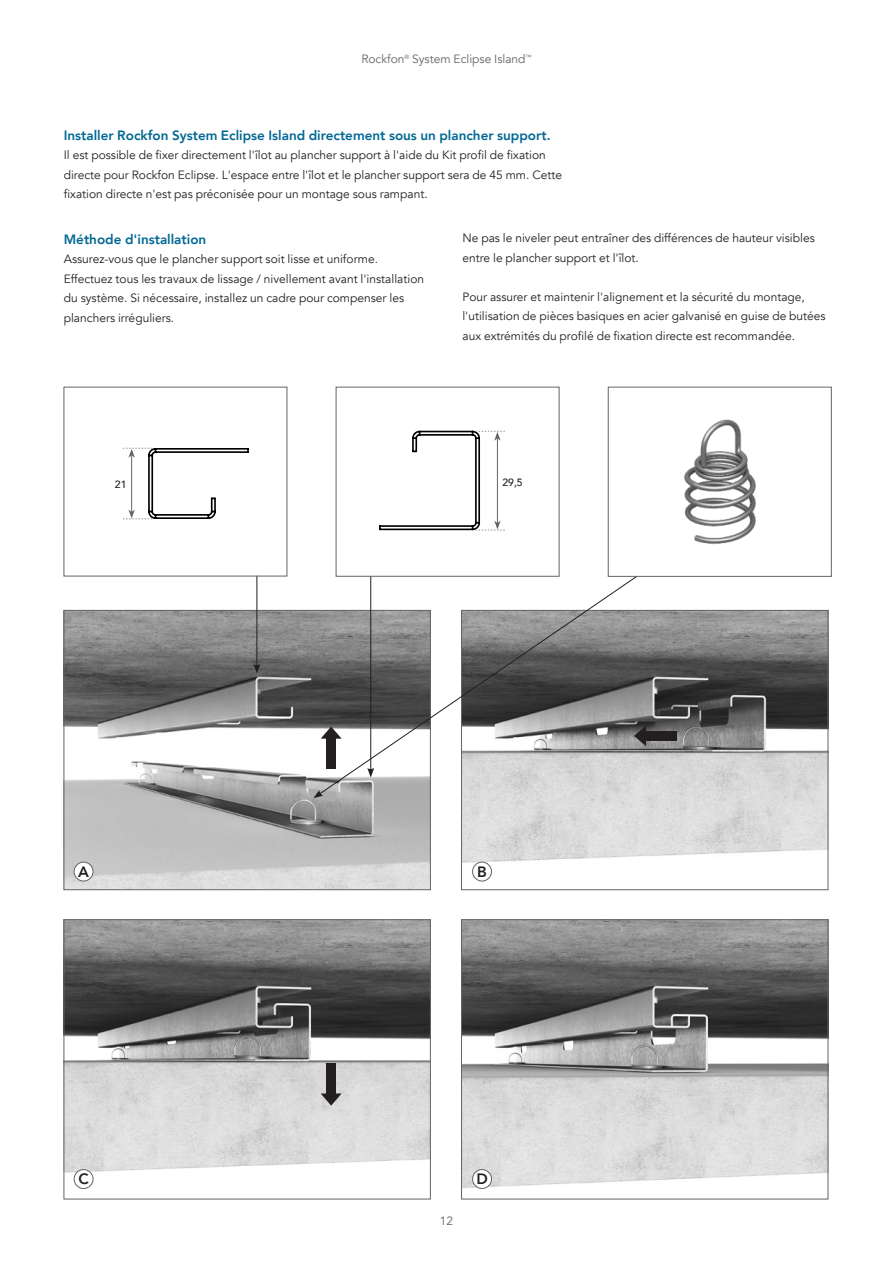
<style>
.page{position:relative;width:893px;height:1263px;background:#fff}
.page>*{position:absolute;margin:0;border:0;box-sizing:border-box;transform-origin:0 0}
.t1{font:800 15px "Avenir";color:#231f20}
.t2{font:800 13.5px "Avenir";color:#006893}
.t3{font:12px/19.5px "Avenir";color:#231f20}
.t4{font:12px "Avenir";color:#636466}
.t5{font:500 10.5px "Avenir";color:#231f20}
</style>
<div class="page">
<img style="left:66px;top:612px;width:363px;height:276px">
<img style="left:66px;top:921px;width:363px;height:268px">
<div style="left:64px;top:919px;width:367px;height:280px;border:1px solid #636466"></div>
<img style="left:463px;top:612px;width:363px;height:270px">
<img style="left:463px;top:921px;width:363px;height:268px">
<div style="left:461px;top:919px;width:367px;height:280px;border:1px solid #636466"></div>
<hr style="left:256px;top:576px;width:1px;height:90px;background:#231f20">
<svg style="left:253px;top:664px;width:7px;height:10px"></svg>
<svg style="left:318px;top:575px;width:320px;height:220px"></svg>
<svg style="left:313px;top:790px;width:10px;height:8px"></svg>
<hr style="left:370px;top:576px;width:1px;height:194px;background:#231f20">
<svg style="left:367px;top:768px;width:7px;height:9px"></svg>
<div style="left:326px;top:738px;width:10px;height:31px;background:#231f20"></div>
<svg style="left:321px;top:726px;width:21px;height:13px"></svg>
<div style="left:326px;top:1063px;width:10px;height:31px;background:#231f20"></div>
<svg style="left:321px;top:1093px;width:21px;height:12px"></svg>
<div style="left:645px;top:731px;width:31px;height:10px;background:#231f20"></div>
<svg style="left:634px;top:725px;width:12px;height:21px"></svg>
<div style="left:74px;top:862px;width:19px;height:19px;background:#fff;border-radius:50%"></div>
<div style="left:74px;top:862px;width:19px;height:19px;border:1px solid #636466;border-radius:50%"></div>
<div style="left:74px;top:1169px;width:19px;height:19px;background:#fff;border-radius:50%"></div>
<div style="left:74px;top:1169px;width:19px;height:20px;border:1px solid #636466;border-radius:50%"></div>
<div style="left:473px;top:862px;width:18px;height:19px;background:#fff;border-radius:50%"></div>
<div style="left:472px;top:862px;width:20px;height:19px;border:1px solid #636466;border-radius:50%"></div>
<div style="left:473px;top:1169px;width:18px;height:19px;background:#fff;border-radius:50%"></div>
<div style="left:472px;top:1169px;width:20px;height:20px;border:1px solid #636466;border-radius:50%"></div>
<svg style="left:123px;top:447px;width:126px;height:73px"></svg>
<svg style="left:379px;top:430px;width:126px;height:101px"></svg>
<img style="left:684px;top:419px;width:72px;height:125px">
<div style="left:608px;top:387px;width:223px;height:189px;border:1px solid #636466"></div>
<p class="t4" style="left:361px;top:52px;width:172px">Rockfon<sup>®</sup> System Eclipse Island<sup>™</sup></p>
<p class="t2" style="left:64px;top:124px;width:488px">Installer Rockfon System Eclipse Island directement sous un plancher support.</p>
<p class="t3" style="left:64px;top:146px;width:500px">Il est possible de fixer directement l'îlot au plancher support à l'aide du Kit profil de fixation directe pour Rockfon Eclipse. L'espace entre l'îlot et le plancher support sera de 45 mm. Cette fixation directe n'est pas préconisée pour un montage sous rampant.</p>
<p class="t2" style="left:64px;top:228px;width:144px">Méthode d'installation</p>
<p class="t3" style="left:64px;top:249px;width:362px">Assurez-vous que le plancher support soit lisse et uniforme.<br>Effectuez tous les travaux de lissage / nivellement avant l'installation du système. Si nécessaire, installez un cadre pour compenser les planchers irréguliers.</p>
<p class="t3" style="left:462px;top:228px;width:354px">Ne pas le niveler peut entraîner des différences de hauteur visibles entre le plancher support et l'îlot.</p>
<p class="t3" style="left:462px;top:287px;width:365px">Pour assurer et maintenir l'alignement et la sécurité du montage, l'utilisation de pièces basiques en acier galvanisé en guise de butées aux extrémités du profilé de fixation directe est recommandée.</p>
<p class="t5" style="left:115px;top:475px;width:13px">21</p>
<p class="t5" style="left:502px;top:473px;width:22px">29,5</p>
<p class="t1" style="left:78px;top:860px;width:12px">A</p>
<p class="t1" style="left:78px;top:1167px;width:12px">C</p>
<p class="t1" style="left:477px;top:860px;width:11px">B</p>
<p class="t4" style="left:440px;top:1213px;width:15px">12</p>
<p class="t1" style="left:476px;top:1167px;width:13px">D</p>
</div>
